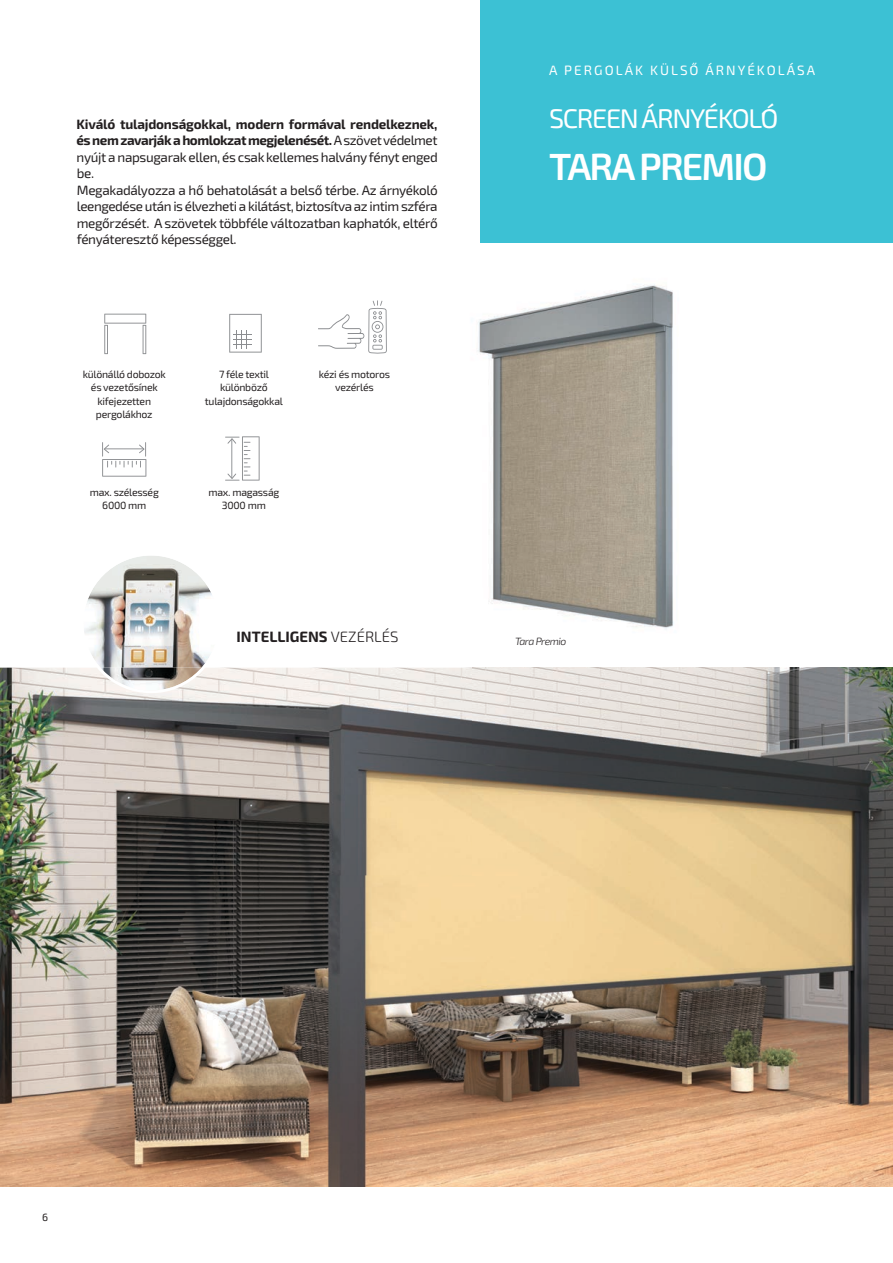
<style>
.page{position:relative;width:893px;height:1263px;background:#fff}
.page>*{position:absolute;margin:0;border:0;box-sizing:border-box;transform-origin:0 0}
.t1{font:600 37.8px "Exo 2";letter-spacing:-.05em;color:#fff}
.t2{font:27px "Exo 2";letter-spacing:-.05em;color:#fff}
.t3{font:700 15px "Exo 2";color:#231f20}
.t4{font:13.5px/16.5px "Exo 2";letter-spacing:-.025em;color:#231f20}
.t5{font:13.5px "Exo 2";letter-spacing:.15em;color:#fff}
.t6{font:10.5px/13.5px "Exo 2";letter-spacing:-.025em;color:#231f20;text-align:center}
.t7{font:italic 300 10.5px "Exo 2";letter-spacing:-.05em;color:#231f20}
.s1{font-weight:700}
.s2{font-weight:300}
</style>
<div class="page">
<img style="left:0;top:668px;width:893px;height:518px">
<img style="left:478px;top:284px;width:196px;height:345px">
<svg style="left:104px;top:314px;width:42px;height:39px"></svg>
<hr style="left:143px;top:325px;width:3px;height:29px;background:#8b8d90">
<svg style="left:229px;top:314px;width:33px;height:39px"></svg>
<svg style="left:318px;top:300px;width:69px;height:54px"></svg>
<svg style="left:102px;top:442px;width:44px;height:35px"></svg>
<hr style="left:105px;top:448px;width:39px;height:1px;background:#8b8d90">
<svg style="left:225px;top:436px;width:35px;height:45px"></svg>
<hr style="left:231px;top:439px;width:1px;height:39px;background:#8b8d90">
<img style="left:81px;top:556px;width:140px;height:137px">
<div style="left:480px;top:0;width:413px;height:242px;background:#3cc1d4"></div>
<p class="t4" style="left:77px;top:116px;width:363px"><span class="s1">Kiváló tulajdonságokkal, modern formával rendelkeznek, és nem zavarják a homlokzat megjelenését.</span> A szövet védelmet nyújt a napsugarak ellen, és csak kellemes halvány fényt enged be.<br>Megakadályozza a hő behatolását a belső térbe. Az árnyékoló leengedése után is élvezheti a kilátást, biztosítva az intim szféra megőrzését. A szövetek többféle változatban kaphatók, eltérő fényáteresztő képességgel.</p>
<p class="t6" style="left:83px;top:367px;width:85px">különálló dobozok és vezetősínek kifejezetten pergolákhoz</p>
<p class="t6" style="left:205px;top:367px;width:80px">7 féle textil különböző tulajdonságokkal</p>
<p class="t6" style="left:319px;top:367px;width:73px">kézi és motoros vezérlés</p>
<p class="t6" style="left:90px;top:485px;width:71px">max. szélesség<br>6000 mm</p>
<p class="t6" style="left:208px;top:485px;width:72px">max. magasság<br>3000 mm</p>
<p class="t3" style="left:237px;top:628px;width:164px">INTELLIGENS <span class="s2">VEZÉRLÉS</span></p>
<p class="t5" style="left:549px;top:62px;width:267px">A PERGOLÁK KÜLSŐ ÁRNYÉKOLÁSA</p>
<h2 class="t2" style="left:549px;top:103px;width:231px">SCREEN ÁRNYÉKOLÓ</h2>
<h1 class="t1" style="left:549px;top:144px;width:220px">TARA PREMIO</h1>
<p class="t7" style="left:515px;top:635px;width:53px">Tara Premio</p>
<p class="t6" style="left:42px;top:1210px;width:8px">6</p>
</div>
